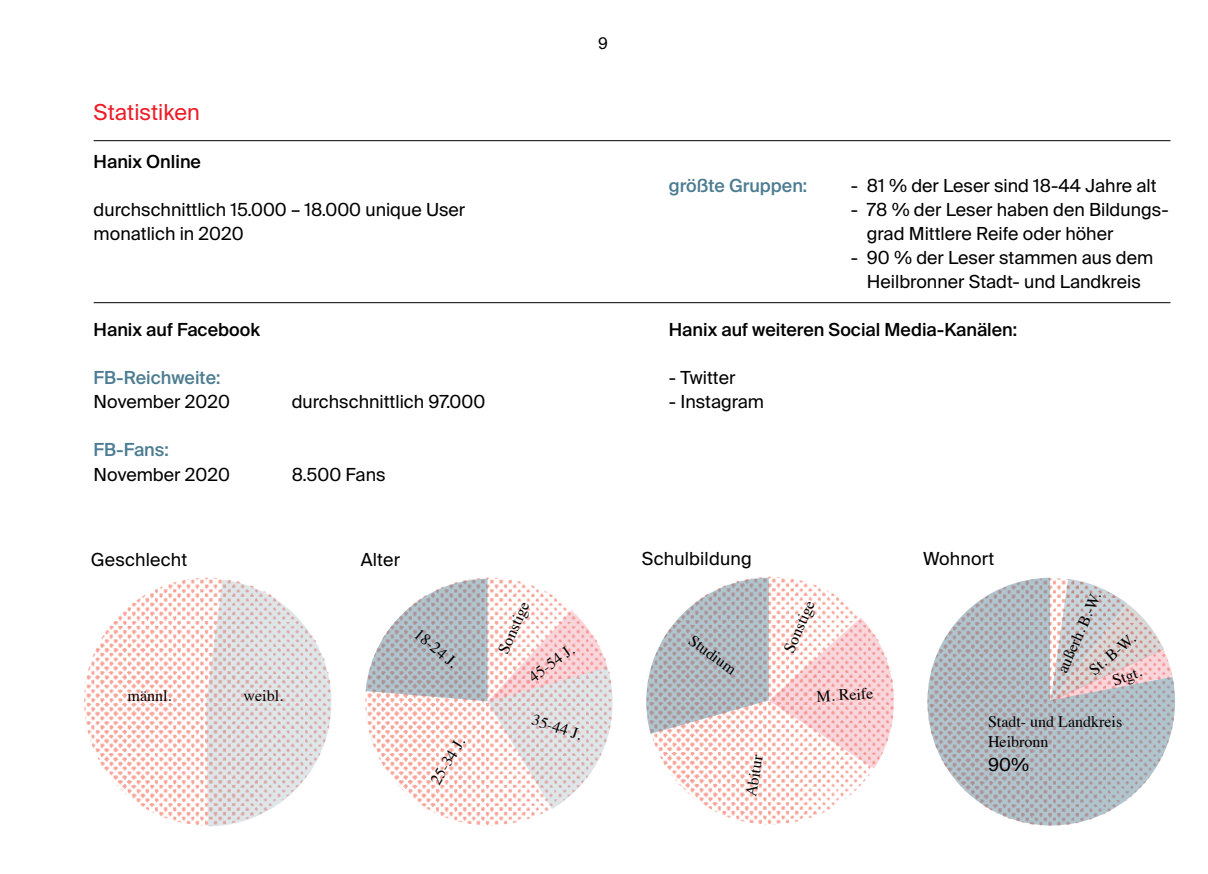
<style>
.page{position:relative;width:1208px;height:874px;background:#fff}
.page>*{position:absolute;margin:0;border:0;box-sizing:border-box;transform-origin:0 0}
.t1{font:22px "Suisse Intl";color:#ed1c28}
.t2{font:18px/24px "Suisse Intl";color:#000}
.t3{font:500 18px "Suisse Intl";color:#000}
.t4{font:500 18px "Suisse Intl";color:#4c7c91}
.t5{font:16px/19.2px "Times";color:#000}
.t6{font:16px "Suisse Intl";color:#000}
</style>
<div class="page">
<img style="left:440px;top:577px;width:173px;height:248px">
<svg style="left:365px;top:578px;width:247px;height:236px"></svg>
<img style="left:679px;top:576px;width:186px;height:248px">
<svg style="left:646px;top:577px;width:248px;height:204px"></svg>
<img style="left:84px;top:577px;width:248px;height:248px">
<svg style="left:206px;top:578px;width:125px;height:248px"></svg>
<hr style="left:94px;top:140px;width:1076px;height:1px;background:#000">
<hr style="left:94px;top:302px;width:1076px;height:1px;background:#000">
<svg style="left:927px;top:577px;width:248px;height:248px"></svg>
<svg style="left:1050px;top:577px;width:125px;height:125px"></svg>
<p class="t1" style="left:94px;top:99px;width:108px">Statistiken</p>
<p class="t3" style="left:94px;top:151px;width:109px">Hanix Online</p>
<p class="t2" style="left:94px;top:198px;width:373px">durchschnittlich 15.000 – 18.000 unique User monatlich in 2020</p>
<p class="t3" style="left:94px;top:319px;width:168px">Hanix auf Facebook</p>
<p class="t4" style="left:94px;top:367px;width:128px">FB-Reichweite:</p>
<p class="t2" style="left:94px;top:390px;width:138px">November 2020</p>
<p class="t2" style="left:292px;top:390px;width:195px">durchschnittlich 97.000</p>
<p class="t4" style="left:94px;top:439px;width:77px">FB-Fans:</p>
<p class="t2" style="left:94px;top:462px;width:138px">November 2020</p>
<p class="t2" style="left:292px;top:462px;width:95px">8.500 Fans</p>
<p class="t6" style="left:598px;top:34px;width:11px">9</p>
<p class="t4" style="left:669px;top:175px;width:140px">größte Gruppen:</p>
<p class="t2" style="left:851px;top:174px;width:307px">- 81 % der Leser sind 18-44 Jahre alt</p>
<p class="t2" style="left:867px;top:198px;width:303px;text-indent:-16px">- 78 % der Leser haben den Bildungs&shy;grad Mittlere Reife oder höher</p>
<p class="t2" style="left:851px;top:246px;width:304px;text-align:center">- 90 % der Leser stammen aus dem<br>Heilbronner Stadt- und Landkreis</p>
<p class="t3" style="left:669px;top:319px;width:350px">Hanix auf weiteren Social Media-Kanälen:</p>
<p class="t2" style="left:669px;top:366px;width:68px">- Twitter</p>
<p class="t2" style="left:669px;top:390px;width:97px">- Instagram</p>
<p class="t2" style="left:91px;top:548px;width:98px">Geschlecht</p>
<p class="t2" style="left:361px;top:548px;width:41px">Alter</p>
<p class="t2" style="left:642px;top:546px;width:111px">Schulbildung</p>
<p class="t2" style="left:923px;top:546px;width:73px">Wohnort</p>
<p class="t5" style="left:128px;top:684px;width:45px">männl.</p>
<p class="t5" style="left:244px;top:684px;width:41px">weibl.</p>
<p class="t5" style="left:423px;top:622px;width:53px;rotate:40deg">18-24 J.</p>
<p class="t5" style="left:492px;top:647px;width:57px;rotate:-66deg">Sonstige</p>
<p class="t5" style="left:524px;top:669px;width:53px;rotate:-36deg">45-54 J.</p>
<p class="t5" style="left:697px;top:629px;width:56px;rotate:36deg">Studium</p>
<p class="t5" style="left:778px;top:646px;width:57px;rotate:-66deg">Sonstige</p>
<p class="t5" style="left:816px;top:685px;width:58px;rotate:-3deg">M. Reife</p>
<p class="t5" style="left:1051px;top:667px;width:87px;rotate:-66deg">außerh. B.-W.</p>
<p class="t5" style="left:1084px;top:663px;width:56px;rotate:-40deg">St. B-W.</p>
<p class="t5" style="left:1109px;top:670px;width:31px;rotate:-20deg">Stgt.</p>
<p class="t5" style="left:425px;top:777px;width:53px;rotate:-59deg">25-34 J.</p>
<p class="t5" style="left:536px;top:708px;width:53px;rotate:18deg">35-44 J.</p>
<p class="t5" style="left:740px;top:794px;width:43px;rotate:-81deg">Abitur</p>
<p class="t5" style="left:988px;top:710px;width:136px">Stadt- und Landkreis<br>Heibronn</p>
<p class="t2" style="left:988px;top:752px;width:43px">90%</p>
</div>
